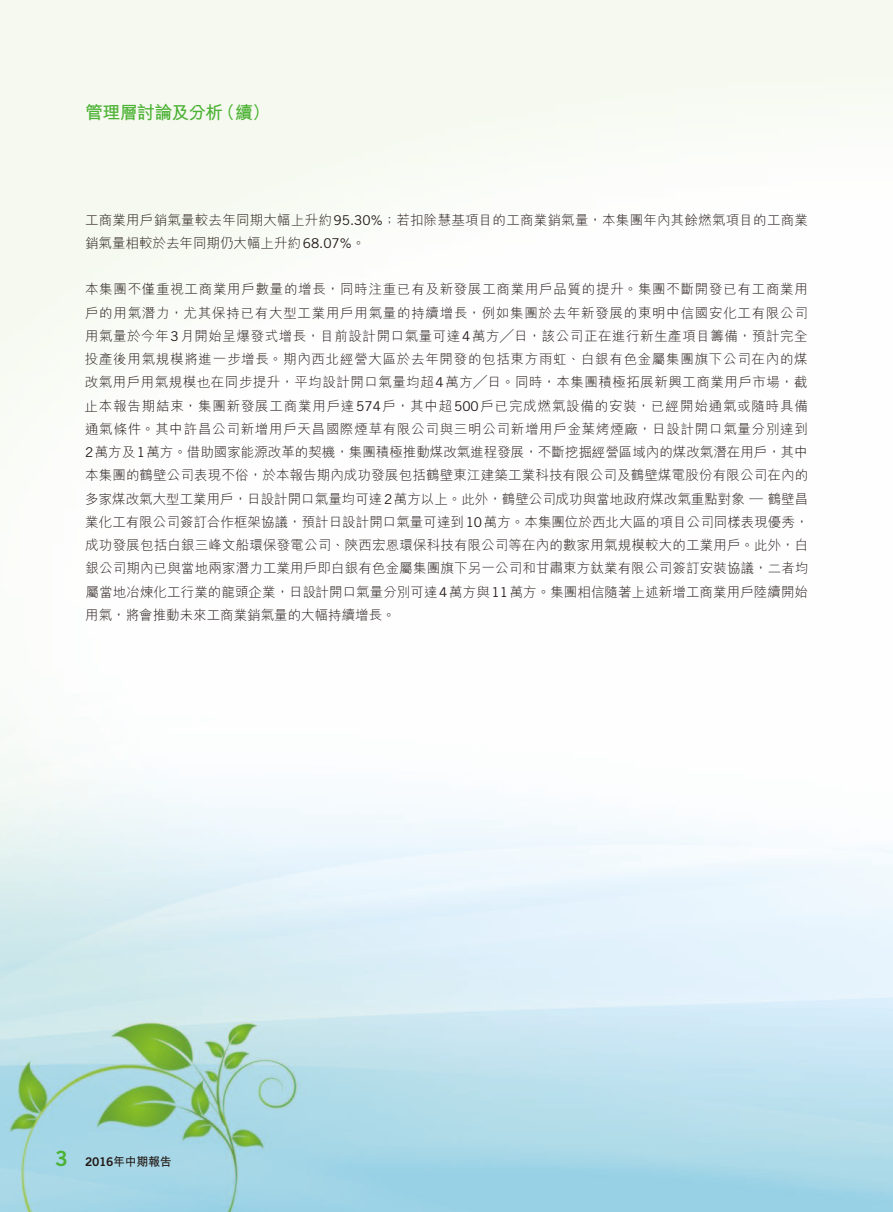
<style>
.page{position:relative;width:893px;height:1212px;background:#fff}
.page>*{position:absolute;margin:0;border:0;box-sizing:border-box;transform-origin:0 0}
.t1{font:21px "Trade Gothic LT Std Bd 2";color:#4cb234}
.t2{font:700 18px "M Hei HK";letter-spacing:-.04em;color:#4cb234}
.t3{font:300 13.5px/23.2px "M Hei HK";letter-spacing:.005em;color:#231916}
.t4{font:700 12px "M Hei HK";letter-spacing:-.025em;color:#231916}
.s1{font-family:"Trade Gothic LT Std";font-weight:400}
.s2{font-family:"Trade Gothic LT Std Bd 2";font-weight:400}
</style>
<div class="page">
<img style="left:0;top:0;width:892px;height:1212px">
<h2 class="t2" style="left:85px;top:100px;width:139px">管理層討論及分析</h2>
<h2 class="t2" style="left:217px;top:100px;width:55px">（續(</h2>
<p class="t3" style="left:85px;top:208px;width:724px">工商業用戶銷氣量較去年同期大幅上升約<span class="s1">95.30%</span>；若扣除慧基項目的工商業銷氣量，本集團年內其餘燃氣項目的工商業銷氣量相較於去年同期仍大幅上升約<span class="s1">68.07%</span>。</p>
<p class="t3" style="left:85px;top:278px;width:725px;text-align:justify">本集團不僅重視工商業用戶數量的增長，同時注重已有及新發展工商業用戶品質的提升。集團不斷開發已有工商業用戶的用氣潛力，尤其保持已有大型工業用戶用氣量的持續增長，例如集團於去年新發展的東明中信國安化工有限公司用氣量於今年<span class="s1">3</span>月開始呈爆發式增長，目前設計開口氣量可達<span class="s1">4</span>萬方╱日，該公司正在進行新生產項目籌備，預計完全投產後用氣規模將進一步增長。期內西北經營大區於去年開發的包括東方雨虹、白銀有色金屬集團旗下公司在內的煤改氣用戶用氣規模也在同步提升，平均設計開口氣量均超<span class="s1">4</span>萬方╱日。同時，本集團積極拓展新興工商業用戶市場，截止本報告期結束，集團新發展工商業用戶達<span class="s1">574</span>戶，其中超<span class="s1">500</span>戶已完成燃氣設備的安裝，已經開始通氣或隨時具備通氣條件。其中許昌公司新增用戶天昌國際煙草有限公司與三明公司新增用戶金葉烤煙廠，日設計開口氣量分別達到<span class="s1">2</span>萬方及<span class="s1">1</span>萬方。借助國家能源改革的契機，集團積極推動煤改氣進程發展，不斷挖掘經營區域內的煤改氣潛在用戶，其中本集團的鶴壁公司表現不俗，於本報告期內成功發展包括鶴壁東江建築工業科技有限公司及鶴壁煤電股份有限公司在內的多家煤改氣大型工業用戶，日設計開口氣量均可達<span class="s1">2</span>萬方以上。此外，鶴壁公司成功與當地政府煤改氣重點對象 — 鶴壁昌業化工有限公司簽訂合作框架協議，預計日設計開口氣量可達到<span class="s1">10</span>萬方。本集團位於西北大區的項目公司同樣表現優秀，成功發展包括白銀三峰文船環保發電公司、陝西宏恩環保科技有限公司等在內的數家用氣規模較大的工業用戶。此外，白銀公司期內已與當地兩家潛力工業用戶即白銀有色金屬集團旗下另一公司和甘肅東方鈦業有限公司簽訂安裝協議，二者均屬當地冶煉化工行業的龍頭企業，日設計開口氣量分別可達<span class="s1">4</span>萬方與<span class="s1">11</span>萬方。集團相信隨著上述新增工商業用戶陸續開始用氣，將會推動未來工商業銷氣量的大幅持續增長。</p>
<h1 class="t1" style="left:55px;top:1145px;width:14px">3</h1>
<p class="t4" style="left:85px;top:1153px;width:88px"><span class="s2">2016</span>年中期報告</p>
</div>
